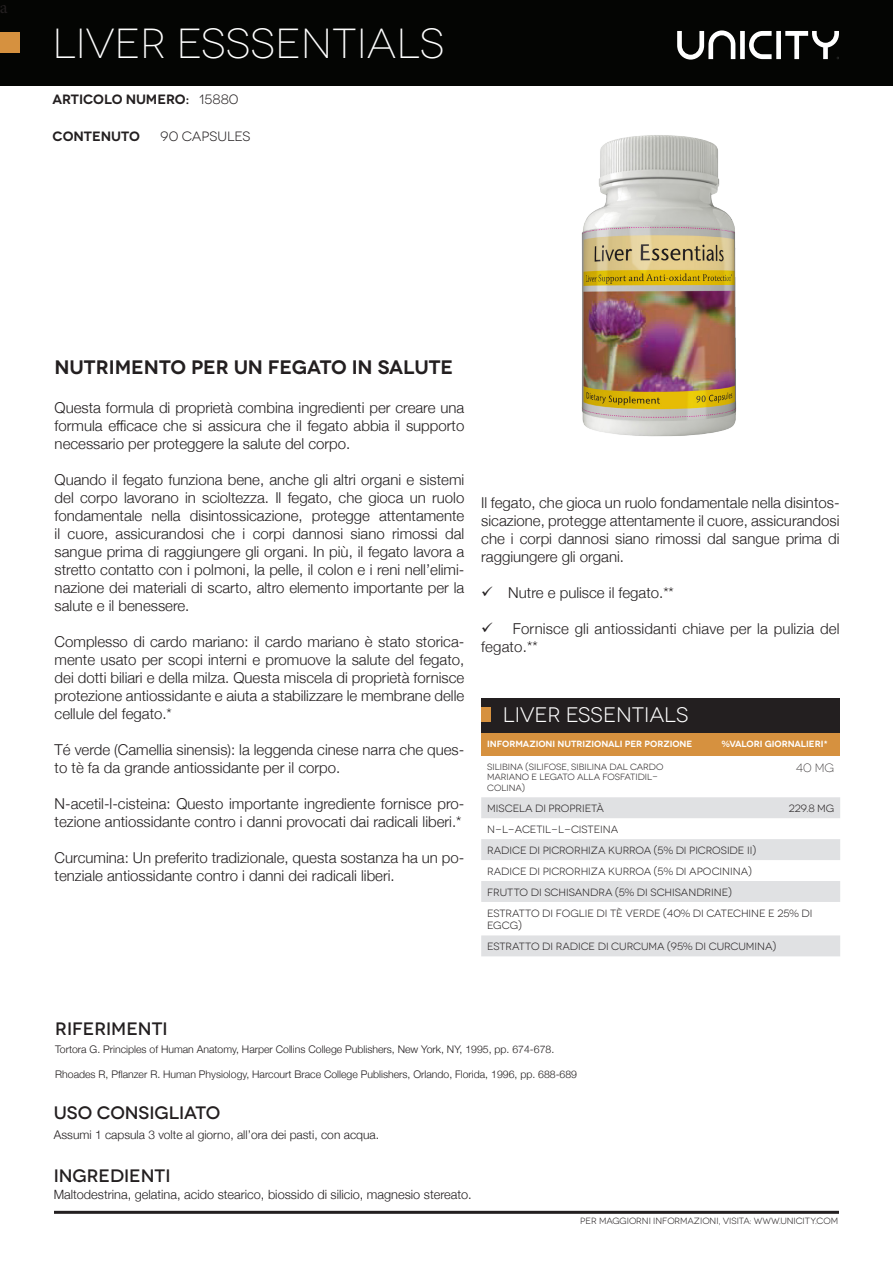
<style>
.page{position:relative;width:893px;height:1263px;background:#fff}
.page>*{position:absolute;margin:0;border:0;box-sizing:border-box;transform-origin:0 0}
.t1{font:300 42px "Novecentowide";color:#fff}
.t2{font:21px "Novecentowide";color:#fff}
.t3{font:600 19.5px "Novecentowide";color:#231f20}
.t4{font:500 18px "Novecentowide";color:#231f20}
.t5{font:18px "Minion Pro";color:#231f20}
.t6{font:300 15px/18px "Helvetica Neue";color:#231f20;text-align:justify}
.t7{font:600 13.5px "Novecentowide";letter-spacing:-.005em;color:#231f20}
.t8{font:13.5px "Novecentowide";letter-spacing:-.005em;color:#231f20}
.t9{font:300 12.75px "Helvetica Neue";color:#231f20}
.t10{font:300 12px "Helvetica Neue";color:#231f20}
.t11{font:300 12px "Novecentowide";color:#231f20}
.t12{font:10.5px/12.6px "Novecentowide";letter-spacing:-.005em;color:#231f20}
.t13{font:300 10.5px "Helvetica Neue";color:#231f20}
.t14{font:9px/10.8px "Novecentowide";color:#231f20}
.t15{font:600 9px "Novecentowide";color:#fff}
.s1{font-weight:400}
</style>
<div class="page">
<div style="left:0;top:0;width:892px;height:86px;background:#040503"></div>
<div style="left:0;top:32px;width:19px;height:20px;background:#d6913f"></div>
<svg style="left:677px;top:30px;width:162px;height:30px"></svg>
<div style="left:481px;top:698px;width:359px;height:35px;background:#231f20"></div>
<div style="left:481px;top:733px;width:359px;height:23px;background:#d6913f"></div>
<svg style="left:481px;top:797px;width:359px;height:159px;fill:#e0e1e3"></svg>
<div style="left:481px;top:707px;width:9px;height:15px;background:#d6913f"></div>
<hr style="left:54px;top:1211px;width:785px;height:3px;background:#231f20">
<img style="left:581px;top:135px;width:156px;height:302px">
<p class="t5" style="left:-1px;top:-5px;width:9px">a</p>
<p class="t1" style="left:53px;top:19px;width:393px">LIVER ESSSENTIALS</p>
<p class="t7" style="left:53px;top:91px;width:188px">ARTICOLO NUMERO: <span class="s1">15880</span></p>
<p class="t7" style="left:53px;top:128px;width:89px">CONTENUTO</p>
<p class="t8" style="left:161px;top:128px;width:92px">90 CAPSULES</p>
<p class="t3" style="left:55px;top:355px;width:400px">NUTRIMENTO PER UN FEGATO IN SALUTE</p>
<p class="t6" style="left:55px;top:398px;width:411px">Questa formula di proprietà combina ingredienti per creare una formula efficace che si assicura che il fegato abbia il supporto necessario per proteggere la salute del corpo.</p>
<p class="t6" style="left:55px;top:470px;width:411px">Quando il fegato funziona bene, anche gli altri organi e sistemi del corpo lavorano in scioltezza. Il fegato, che gioca un ruolo fondamentale nella disintossicazione, protegge attentamente il cuore, assicurandosi che i corpi dannosi siano rimossi dal sangue prima di raggiungere gli organi. In più, il fegato lavora a stretto contatto con i polmoni, la pelle, il colon e i reni nell’elimi&shy;nazione dei materiali di scarto, altro elemento importante per la salute e il benessere.</p>
<p class="t6" style="left:55px;top:632px;width:411px">Complesso di cardo mariano: il cardo mariano è stato storica&shy;mente usato per scopi interni e promuove la salute del fegato, dei dotti biliari e della milza. Questa miscela di proprietà fornisce protezione antiossidante e aiuta a stabilizzare le membrane delle cellule del fegato.*</p>
<p class="t6" style="left:55px;top:740px;width:411px">Té verde (Camellia sinensis): la leggenda cinese narra che ques&shy;to tè fa da grande antiossidante per il corpo.</p>
<p class="t6" style="left:55px;top:794px;width:411px">N-acetil-l-cisteina: Questo importante ingrediente fornisce pro&shy;tezione antiossidante contro i danni provocati dai radicali liberi.*</p>
<p class="t6" style="left:55px;top:848px;width:411px">Curcumina: Un preferito tradizionale, questa sostanza ha un po&shy;tenziale antiossidante contro i danni dei radicali liberi.</p>
<p class="t6" style="left:481px;top:492px;width:360px">Il fegato, che gioca un ruolo fondamentale nella disintos&shy;sicazione, protegge attentamente il cuore, assicurandosi che i corpi dannosi siano rimossi dal sangue prima di raggiungere gli organi.</p>
<p class="t6" style="left:481px;top:582px;width:194px">✓ Nutre e pulisce il fegato.**</p>
<p class="t6" style="left:481px;top:618px;width:360px">✓ Fornisce gli antiossidanti chiave per la pulizia del fegato.**</p>
<p class="t2" style="left:503px;top:702px;width:187px">LIVER ESSENTIALS</p>
<p class="t15" style="left:487px;top:738px;width:207px">INFORMAZIONI NUTRIZIONALI PER PORZIONE</p>
<p class="t15" style="left:722px;top:738px;width:108px">%VALORI GIORNALIERI*</p>
<p class="t14" style="left:487px;top:761px;width:178px">SILIBINA (SILIFOSE, SIBILINA DAL CARDO<br>MARIANO E LEGATO ALLA FOSFATIDIL-<br>COLINA)</p>
<p class="t11" style="left:796px;top:761px;width:40px">40 MG</p>
<p class="t12" style="left:487px;top:802px;width:118px">MISCELA DI PROPRIETÀ</p>
<p class="t12" style="left:789px;top:802px;width:47px">229.8 MG</p>
<p class="t12" style="left:487px;top:823px;width:133px">N-L-ACETIL-L-CISTEINA</p>
<p class="t12" style="left:487px;top:844px;width:270px">RADICE DI PICRORHIZA KURROA (5% DI PICROSIDE II)</p>
<p class="t12" style="left:487px;top:865px;width:266px">RADICE DI PICRORHIZA KURROA (5% DI APOCININA)</p>
<p class="t12" style="left:487px;top:886px;width:246px">FRUTTO DI SCHISANDRA (5% DI SCHISANDRINE)</p>
<p class="t12" style="left:487px;top:907px;width:327px">ESTRATTO DI FOGLIE DI TÈ VERDE (40% DI CATECHINE E 25% DI<br>EGCG)</p>
<p class="t12" style="left:487px;top:940px;width:291px">ESTRATTO DI RADICE DI CURCUMA (95% DI CURCUMINA)</p>
<p class="t4" style="left:55px;top:1018px;width:114px">RIFERIMENTI</p>
<p class="t13" style="left:55px;top:1041px;width:501px">Tortora G. Principles of Human Anatomy, Harper Collins College Publishers, New York, NY, 1995, pp. 674-678.</p>
<p class="t13" style="left:55px;top:1066px;width:523px">Rhoades R, Pflanzer R. Human Physiology, Harcourt Brace College Publishers, Orlando, Florida, 1996, pp. 688-689</p>
<p class="t4" style="left:54px;top:1102px;width:168px">USO CONSIGLIATO</p>
<p class="t10" style="left:54px;top:1125px;width:327px">Assumi 1 capsula 3 volte al giorno, all’ora dei pasti, con acqua.</p>
<p class="t4" style="left:54px;top:1164px;width:118px">INGREDIENTI</p>
<p class="t9" style="left:54px;top:1184px;width:420px">Maltodestrina, gelatina, acido stearico, biossido di silicio, magnesio stereato.</p>
<p class="t14" style="left:580px;top:1215px;width:259px">PER MAGGIORNI INFORMAZIONI, VISITA: WWW.UNICITY.COM</p>
</div>
